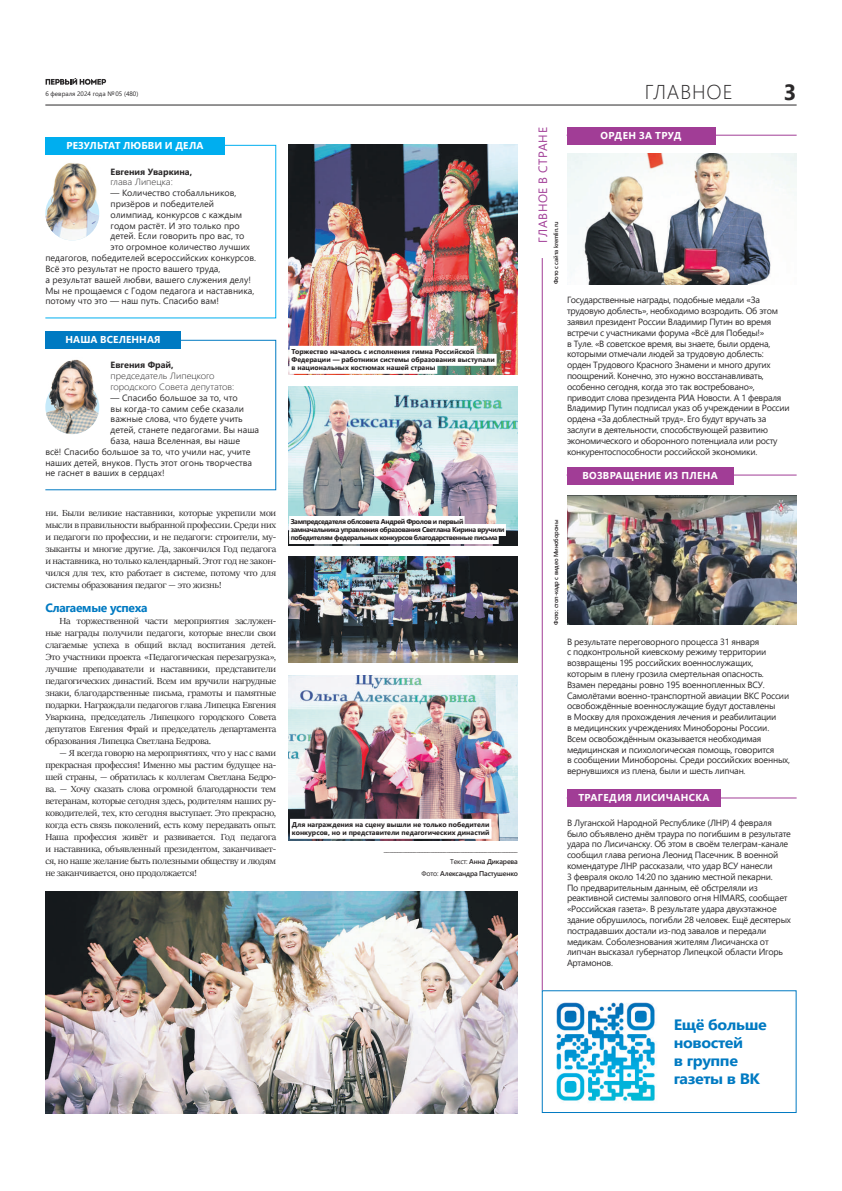
<style>
.page{position:relative;width:842px;height:1191px;background:#fff}
.page>*{position:absolute;margin:0;border:0;box-sizing:border-box;transform-origin:0 0}
.t1{font:700 22px "Segoe UI";color:#2b292a}
.t2{font:300 20px "Segoe UI";letter-spacing:.045em;color:#2b292a}
.t3{font:700 15px/18px "Segoe UI";letter-spacing:-.025em;color:#007ac2;scale:1.07 1}
.t4{font:700 12px "Segoe UI";letter-spacing:-.025em;color:#007ac2}
.t5{font:12px "Segoe UI";letter-spacing:.045em;color:#a13d96}
.t6{font:700 10px "Segoe UI";letter-spacing:.035em;color:#fff}
.t7{font:700 10px "Segoe UI";letter-spacing:.01em;color:#fff}
.t8{font:9.9px/12px "Sitka Banner";letter-spacing:-.025em;color:#2b292a;text-align:justify;scale:1.07 1}
.t9{font:9px/10.8px "Segoe UI";letter-spacing:-.025em;color:#2b292a}
.t10{font:9px "Segoe UI";color:#2b292a}
.t11{font:300 9px/10.8px "Segoe UI";color:#2b292a;scale:1.07 1}
.t12{font:700 9px "Segoe UI";color:#2b292a}
.t13{font:700 7px/8px "Segoe UI";color:#231f20}
.t14{font:700 7px/8px "Segoe UI";letter-spacing:-.05em;color:#231f20}
.t15{font:600 7px/12px "Segoe UI";letter-spacing:-.025em;color:#231f20;text-align:right}
.t16{font:6.4px "Segoe UI";color:#2b292a}
.t17{font:600 6px "Segoe UI";letter-spacing:-.02em;color:#231f20}
.s1{font-weight:400}
</style>
<div class="page">
<svg style="left:46px;top:78px;width:60px;height:7px"></svg>
<hr style="left:45px;top:104px;width:752px;height:1px;background:#2b292a">
<hr style="left:567px;top:474px;width:230px;height:1px;background:#a13d96">
<hr style="left:567px;top:135px;width:230px;height:1px;background:#a13d96">
<hr style="left:567px;top:797px;width:230px;height:1px;background:#a13d96">
<hr style="left:542px;top:258px;width:1px;height:732px;background:#a13d96">
<div style="left:567px;top:127px;width:148px;height:17px;background:#a13d96"></div>
<div style="left:567px;top:789px;width:154px;height:17px;background:#a13d96"></div>
<div style="left:567px;top:467px;width:166px;height:17px;background:#a13d96"></div>
<img style="left:556px;top:1002px;width:99px;height:99px">
<div style="left:542px;top:990px;width:255px;height:123px;border:1px solid #007ac2"></div>
<img style="left:567px;top:154px;width:230px;height:130px">
<img style="left:567px;top:495px;width:230px;height:130px">
<div style="left:45px;top:137px;width:180px;height:17px;background:#00aeef"></div>
<div style="left:45px;top:331px;width:136px;height:17px;background:#007ac2"></div>
<img style="left:45px;top:163px;width:54px;height:77px">
<img style="left:45px;top:359px;width:54px;height:75px">
<img style="left:288px;top:145px;width:230px;height:230px">
<img style="left:288px;top:386px;width:230px;height:159px">
<img style="left:288px;top:675px;width:230px;height:165px">
<img style="left:45px;top:891px;width:473px;height:222px">
<img style="left:288px;top:556px;width:229px;height:106px">
<div style="left:290px;top:819px;width:201px;height:12px;background:#fff"></div>
<div style="left:290px;top:827px;width:202px;height:12px;background:#fff"></div>
<div style="left:289px;top:516px;width:176px;height:12px;background:#fff"></div>
<div style="left:289px;top:524px;width:217px;height:12px;background:#fff"></div>
<div style="left:289px;top:532px;width:210px;height:12px;background:#fff"></div>
<div style="left:290px;top:346px;width:186px;height:12px;background:#fff"></div>
<div style="left:290px;top:354px;width:207px;height:12px;background:#fff"></div>
<div style="left:290px;top:362px;width:147px;height:12px;background:#fff"></div>
<p class="t16" style="left:45px;top:88px;width:94px">6 февраля 2024 года №05 (480)</p>
<h2 class="t2" style="left:645px;top:73px;width:89px">ГЛАВНОЕ</h2>
<h1 class="t1" style="left:784px;top:71px;width:14px">3</h1>
<p class="t7" style="left:67px;top:136px;width:138px">РЕЗУЛЬТАТ ЛЮБВИ И ДЕЛА</p>
<p class="t12" style="left:111px;top:163px;width:83px">Евгения Уваркина,</p>
<p class="t11" style="left:111px;top:176px;width:60px">глава Липецка:</p>
<p class="t10" style="left:111px;top:185px;width:127px">— Количество стобалльников,</p>
<p class="t10" style="left:111px;top:195px;width:105px">призёров и победителей</p>
<p class="t10" style="left:111px;top:206px;width:133px">олимпиад, конкурсов с каждым</p>
<p class="t10" style="left:111px;top:217px;width:131px">годом растёт. И это только про</p>
<p class="t10" style="left:111px;top:228px;width:135px">детей. Если говорить про вас, то</p>
<p class="t10" style="left:111px;top:239px;width:141px">это огромное количество лучших</p>
<p class="t10" style="left:45px;top:249px;width:212px">педагогов, победителей всероссийских конкурсов.</p>
<p class="t10" style="left:45px;top:260px;width:177px">Всё это результат не просто вашего труда,</p>
<p class="t10" style="left:45px;top:271px;width:207px">а результат вашей любви, вашего служения делу!</p>
<p class="t10" style="left:45px;top:282px;width:211px">Мы не прощаемся с Годом педагога и наставника,</p>
<p class="t10" style="left:45px;top:293px;width:175px">потому что это — наш путь. Спасибо вам!</p>
<p class="t7" style="left:65px;top:330px;width:97px">НАША ВСЕЛЕННАЯ</p>
<p class="t12" style="left:111px;top:357px;width:65px">Евгения Фрай,</p>
<p class="t11" style="left:111px;top:370px;width:117px">председатель Липецкого городского Совета депутатов:</p>
<p class="t10" style="left:111px;top:389px;width:129px">— Спасибо большое за то, что</p>
<p class="t10" style="left:111px;top:400px;width:135px">вы когда-то самим себе сказали</p>
<p class="t10" style="left:111px;top:411px;width:134px">важные слова, что будете учить</p>
<p class="t10" style="left:111px;top:421px;width:150px">детей, станете педагогами. Вы наша</p>
<p class="t10" style="left:111px;top:432px;width:131px">база, наша Вселенная, вы наше</p>
<p class="t10" style="left:45px;top:443px;width:207px">всё! Спасибо большое за то, что учили нас, учите</p>
<p class="t10" style="left:45px;top:454px;width:208px">наших детей, внуков. Пусть этот огонь творчества</p>
<p class="t10" style="left:45px;top:465px;width:121px">не гаснет в ваших в сердцах!</p>
<p class="t8" style="left:45px;top:507px;width:217px">ни. Были великие наставники, которые укрепили мои мысли в правильности выбранной профессии. Среди них и педагоги по профессии, и не педагоги: строители, му&shy;зыканты и многие другие. Да, закончился Год педагога и наставника, но только календарный. Этот год не закон&shy;чился для тех, кто работает в системе, потому что для системы образования педагог — это жизнь!</p>
<h3 class="t4" style="left:45px;top:596px;width:104px">Слагаемые успеха</h3>
<p class="t8" style="left:45px;top:615px;width:217px;text-indent:14px">На торжественной части мероприятия заслужен&shy;ные награды получили педагоги, которые внесли свои слагаемые успеха в общий вклад воспитания детей.<br>Это участники проекта «Педагогическая перезагрузка», лучшие преподаватели и наставники, представители педагогических династий. Всем им вручили нагрудные знаки, благодарственные письма, грамоты и памятные подарки. Награждали педагогов глава Липецка Евгения Уваркина, председатель Липецкого городского Совета депутатов Евгения Фрай и председатель департамента образования Липецка Светлана Бедрова.</p>
<p class="t8" style="left:45px;top:747px;width:217px;text-indent:14px">— Я всегда говорю на мероприятиях, что у нас с вами прекрасная профессия! Именно мы растим будущее на&shy;шей страны, — обратилась к коллегам Светлана Бедро&shy;ва. — Хочу сказать слова огромной благодарности тем ветеранам, которые сегодня здесь, родителям наших ру&shy;ководителей, тех, кто сегодня выступает. Это прекрасно, когда есть связь поколений, есть кому передавать опыт.<br>Наша профессия живёт и развивается. Год педагога и наставника, объявленный президентом, заканчивает&shy;ся, но наше желание быть полезными обществу и людям не заканчивается, оно продолжается!</p>
<p class="t13" style="left:292px;top:347px;width:205px">Торжество началось с исполнения гимна Российской<br>Федерации — работники системы образования выступали в национальных костюмах нашей страны</p>
<p class="t14" style="left:291px;top:517px;width:215px">Зампредседателя облсовета Андрей Фролов и первый замначальника управления образования Светлана Кирина вручили победителям федеральных конкурсов благодарственные письма</p>
<p class="t13" style="left:292px;top:820px;width:199px">Для награждения на сцену вышли не только победители конкурсов, но и представители педагогических династий</p>
<p class="t15" style="left:384px;top:843px;width:135px">_________________________________________________<br><span class="s1">Текст:</span> Анна Дикарева<br><span class="s1">Фото:</span> Александра Пастушенко</p>
<h3 class="t5" style="left:531px;top:243px;width:117px;rotate:-90deg">ГЛАВНОЕ В СТРАНЕ</h3>
<p class="t6" style="left:601px;top:126px;width:82px">ОРДЕН ЗА ТРУД</p>
<p class="t17" style="left:550px;top:284px;width:64px;rotate:-90deg">Фото с сайта kremlin.ru</p>
<p class="t9" style="left:567px;top:294px;width:224px">Государственные награды, подобные медали «За трудовую доблесть», необходимо возродить. Об этом заявил президент России Владимир Путин во время встречи с участниками форума «Всё для Победы!»<br>в Туле. «В советское время, вы знаете, были ордена, которыми отмечали людей за трудовую доблесть: орден Трудового Красного Знамени и много других поощрений. Конечно, это нужно восстанавливать, особенно сегодня, когда это так востребовано», приводит слова президента РИА Новости. А 1 февраля Владимир Путин подписал указ об учреждении в России ордена «За доблестный труд». Его будут вручать за заслуги в деятельности, способствующей развитию экономического и оборонного потенциала или росту конкурентоспособности российской экономики.</p>
<p class="t17" style="left:550px;top:625px;width:107px;rotate:-90deg">Фото: стоп-кадр с видео Минобороны</p>
<p class="t6" style="left:582px;top:466px;width:137px">ВОЗВРАЩЕНИЕ ИЗ ПЛЕНА</p>
<p class="t9" style="left:567px;top:635px;width:225px">В результате переговорного процесса 31 января<br>с подконтрольной киевскому режиму территории возвращены 195 российских военнослужащих, которым в плену грозила смертельная опасность.<br>Взамен переданы ровно 195 военнопленных ВСУ.<br>Самолётами военно-транспортной авиации ВКС России освобождённые военнослужащие будут доставлены<br>в Москву для прохождения лечения и реабилитации<br>в медицинских учреждениях Минобороны России.<br>Всем освобождённым оказывается необходимая медицинская и психологическая помощь, говорится<br>в сообщении Минобороны. Среди российских военных, вернувшихся из плена, были и шесть липчан.</p>
<p class="t6" style="left:578px;top:788px;width:132px">ТРАГЕДИЯ ЛИСИЧАНСКА</p>
<p class="t9" style="left:567px;top:816px;width:225px">В Луганской Народной Республике (ЛНР) 4 февраля было объявлено днём траура по погибшим в результате удара по Лисичанску. Об этом в своём телеграм-канале сообщил глава региона Леонид Пасечник. В военной комендатуре ЛНР рассказали, что удар ВСУ нанесли<br>3 февраля около 14:20 по зданию местной пекарни.<br>По предварительным данным, её обстреляли из реактивной системы залпового огня HIMARS, сообщает «Российская газета». В результате удара двухэтажное здание обрушилось, погибли 28 человек. Ещё десятерых пострадавших достали из-под завалов и передали медикам. Соболезнования жителям Лисичанска от липчан высказал губернатор Липецкой области Игорь Артамонов.</p>
<h3 class="t3" style="left:674px;top:1014px;width:88px">Ещё больше новостей<br>в группе газеты в ВК</h3>
</div>
